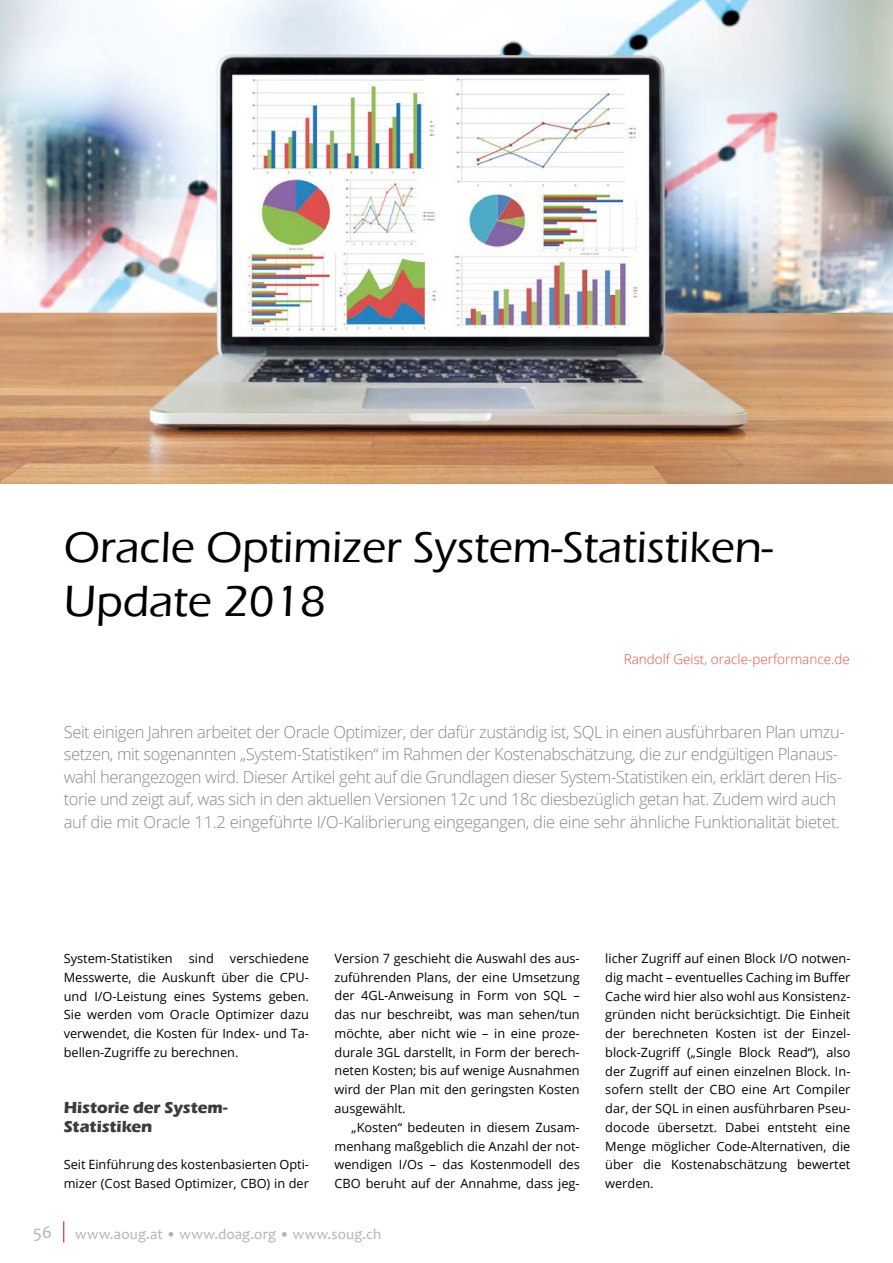
<style>
.page{position:relative;width:893px;height:1263px;background:#fff}
.page>*{position:absolute;margin:0;border:0;box-sizing:border-box;transform-origin:0 0}
.t1{font:500 45px/54px "Eras ITC";color:#000}
.t2{font:18px "Candara";color:#b3b2b2}
.t3{font:300 16.5px/22.5px "Open Sans";letter-spacing:-.025em;color:#878787}
.t4{font:700 16.5px/18.8px "Eras ITC";letter-spacing:-.005em;color:#3c3c3b}
.t5{font:15px "Candara";letter-spacing:.01em;color:#b3b2b2}
.t6{font:300 13.5px "Open Sans";color:#e94f35}
.t7{font:12.75px/18.8px "Open Sans";color:#000;text-align:justify}
</style>
<div class="page">
<svg style="left:63px;top:1221px;width:1px;height:21px"></svg>
<img style="left:0;top:0;width:893px;height:484px">
<h1 class="t1" style="left:64px;top:521px;width:711px">Oracle Optimizer System-Statistiken-<br>Update 2018</h1>
<p class="t6" style="left:624px;top:650px;width:228px">Randolf Geist, oracle-performance.de</p>
<p class="t3" style="left:64px;top:720px;width:782px">Seit einigen Jahren arbeitet der Oracle Optimizer, der dafür zuständig ist, SQL in einen ausführbaren Plan umzu&shy;setzen, mit sogenannten „System-Statistiken“ im Rahmen der Kostenabschätzung, die zur endgültigen Planaus&shy;wahl herangezogen wird. Dieser Artikel geht auf die Grundlagen dieser System-Statistiken ein, erklärt deren His&shy;torie und zeigt auf, was sich in den aktuellen Versionen 12c und 18c diesbezüglich getan hat. Zudem wird auch auf die mit Oracle 11.2 eingeführte I/O-Kalibrierung eingegangen, die eine sehr ähnliche Funktionalität bietet.</p>
<p class="t7" style="left:64px;top:949px;width:247px;text-indent:166px">verschiedene Messwerte, die Auskunft über die CPU&shy;und I/O-Leistung eines Systems geben.<br>Sie werden vom Oracle Optimizer dazu verwendet, die Kosten für Index- und Ta&shy;bellen-Zugriffe zu berechnen.</p>
<p class="t7" style="left:64px;top:949px;width:110px">System-Statistiken</p>
<p class="t7" style="left:189px;top:949px;width:26px">sind</p>
<p class="t4" style="left:64px;top:1098px;width:165px">Historie der System-<br>Statistiken</p>
<p class="t7" style="left:64px;top:1155px;width:247px">Seit Einführung des kostenbasierten Opti&shy;mizer (Cost Based Optimizer, CBO) in der</p>
<p class="t7" style="left:334px;top:948px;width:247px">Version 7 geschieht die Auswahl des aus&shy;zuführenden Plans, der eine Umsetzung der 4GL-Anweisung in Form von SQL – das nur beschreibt, was man sehen/tun möchte, aber nicht wie – in eine proze&shy;durale 3GL darstellt, in Form der berech&shy;neten Kosten; bis auf wenige Ausnahmen wird der Plan mit den geringsten Kosten ausgewählt.</p>
<p class="t7" style="left:334px;top:1117px;width:247px;text-indent:17px">„Kosten“ bedeuten in diesem Zusam&shy;menhang maßgeblich die Anzahl der not&shy;wendigen I/Os – das Kostenmodell des CBO beruht auf der Annahme, dass jeg-</p>
<h2 class="t2" style="left:33px;top:1221px;width:20px">56</h2>
<p class="t5" style="left:75px;top:1224px;width:308px">www.aoug.at • www.doag.org • www.soug.ch</p>
<p class="t7" style="left:605px;top:949px;width:247px">licher Zugriff auf einen Block I/O notwen&shy;dig macht – eventuelles Caching im Buffer Cache wird hier also wohl aus Konsistenz&shy;gründen nicht berücksichtigt. Die Einheit der berechneten Kosten ist der Einzel&shy;block-Zugriff („Single Block Read“), also der Zugriff auf einen einzelnen Block. In&shy;sofern stellt der CBO eine Art Compiler dar, der SQL in einen ausführbaren Pseu&shy;docode übersetzt. Dabei entsteht eine Menge möglicher Code-Alternativen, die über die Kostenabschätzung bewertet werden.</p>
</div>
